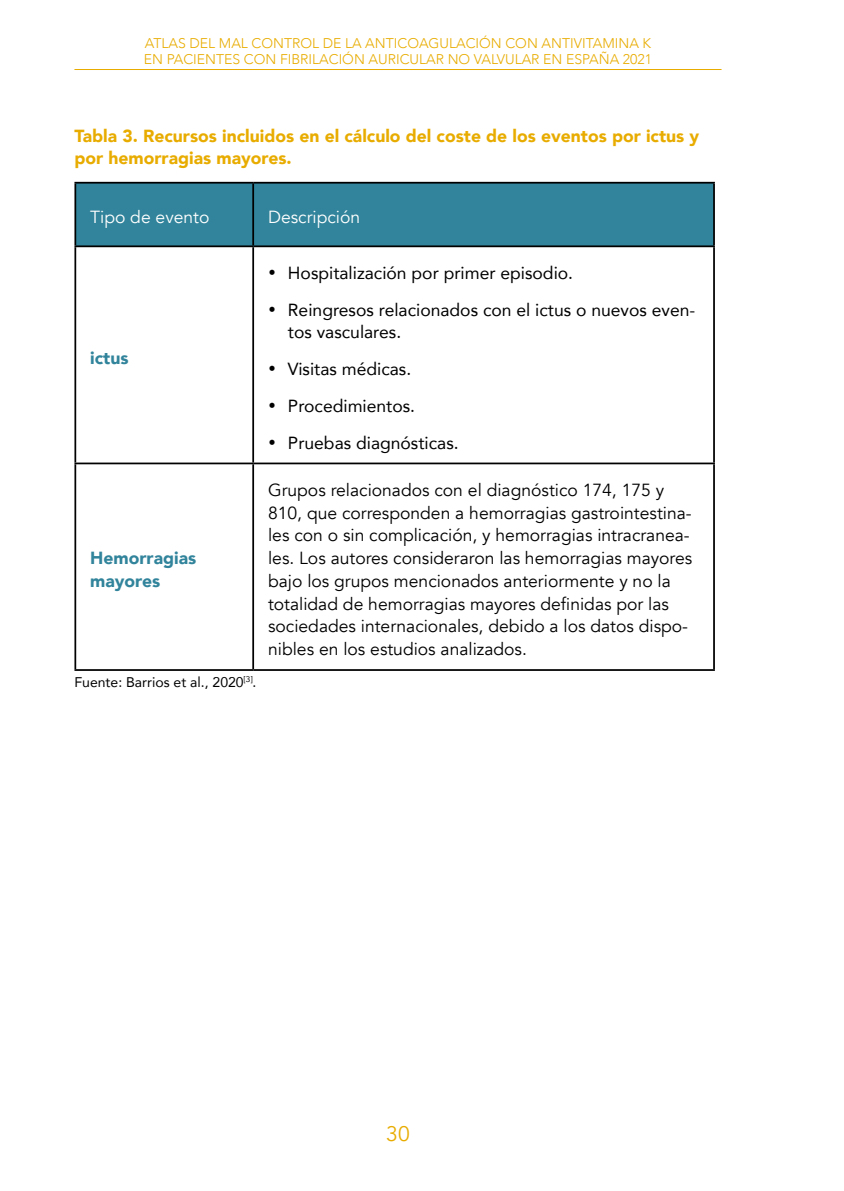
<style>
.page{position:relative;width:844px;height:1191px;background:#fff}
.page>*{position:absolute;margin:0;border:0;box-sizing:border-box;transform-origin:0 0}
.t1{font:21px "Avenir";color:#e8ac00}
.t2{font:17.5px/22.8px "Avenir";color:#000}
.t3{font:17.5px/22.8px "Avenir";color:#000}
.t4{font:900 17.5px/22.8px "Avenir";color:#e8ac00}
.t5{font:17.5px "Avenir";color:#fff}
.t6{font:900 17.5px/22.8px "Avenir";color:#31849b}
.t7{font:300 14px/16.8px "Avenir";color:#e8ac00}
.t8{font:14px "Avenir";color:#000}
</style>
<div class="page">
<hr style="left:74px;top:69px;width:647px;height:1px;background:#e8ac00">
<div style="left:76px;top:184px;width:637px;height:61px;background:#31849b"></div>
<hr style="left:74px;top:182px;width:179px;height:2px;background:#000">
<hr style="left:74px;top:184px;width:2px;height:61px;background:#000">
<hr style="left:253px;top:182px;width:461px;height:2px;background:#000">
<hr style="left:252px;top:184px;width:2px;height:61px;background:#000">
<hr style="left:713px;top:184px;width:1px;height:61px;background:#000">
<hr style="left:74px;top:245px;width:179px;height:2px;background:#000">
<hr style="left:74px;top:247px;width:2px;height:215px;background:#000">
<hr style="left:253px;top:245px;width:461px;height:2px;background:#000">
<hr style="left:252px;top:247px;width:2px;height:215px;background:#000">
<hr style="left:713px;top:247px;width:1px;height:215px;background:#000">
<hr style="left:74px;top:462px;width:179px;height:2px;background:#000">
<hr style="left:74px;top:464px;width:2px;height:205px;background:#000">
<hr style="left:253px;top:462px;width:461px;height:2px;background:#000">
<hr style="left:252px;top:464px;width:2px;height:205px;background:#000">
<hr style="left:713px;top:464px;width:1px;height:205px;background:#000">
<hr style="left:74px;top:669px;width:179px;height:2px;background:#000">
<hr style="left:253px;top:669px;width:461px;height:2px;background:#000">
<p class="t7" style="left:144px;top:34px;width:509px">ATLAS DEL MAL CONTROL DE LA ANTICOAGULACIÓN CON ANTIVITAMINA K<br>EN PACIENTES CON FIBRILACIÓN AURICULAR NO VALVULAR EN ESPAÑA 2021</p>
<p class="t4" style="left:74px;top:124px;width:626px">Tabla 3. Recursos incluidos en el cálculo del coste de los eventos por ictus y por hemorragias mayores.</p>
<p class="t5" style="left:90px;top:207px;width:121px">Tipo de evento</p>
<p class="t5" style="left:268px;top:207px;width:94px">Descripción</p>
<p class="t6" style="left:90px;top:346px;width:40px">ictus</p>
<p class="t6" style="left:90px;top:546px;width:107px">Hemorragias mayores</p>
<p class="t8" style="left:74px;top:670px;width:183px">Fuente: Barrios et al., 2020<sup>[3]</sup>.</p>
<p class="t3" style="left:268px;top:261px;width:306px">• Hospitalización por primer episodio.</p>
<p class="t3" style="left:288px;top:297px;width:409px;text-indent:-20px">• Reingresos relacionados con el ictus o nuevos even&shy;tos vasculares.</p>
<p class="t3" style="left:268px;top:357px;width:145px">• Visitas médicas.</p>
<p class="t3" style="left:268px;top:394px;width:148px">• Procedimientos.</p>
<p class="t3" style="left:268px;top:430px;width:192px">• Pruebas diagnósticas.</p>
<p class="t2" style="left:268px;top:479px;width:425px">Grupos relacionados con el diagnóstico 174, 175 y 810, que corresponden a hemorragias gastrointestina&shy;les con o sin complicación, y hemorragias intracranea&shy;les. Los autores consideraron las hemorragias mayores bajo los grupos mencionados anteriormente y no la totalidad de hemorragias mayores definidas por las sociedades internacionales, debido a los datos dispo&shy;nibles en los estudios analizados.</p>
<p class="t1" style="left:386px;top:1121px;width:25px">30</p>
</div>
